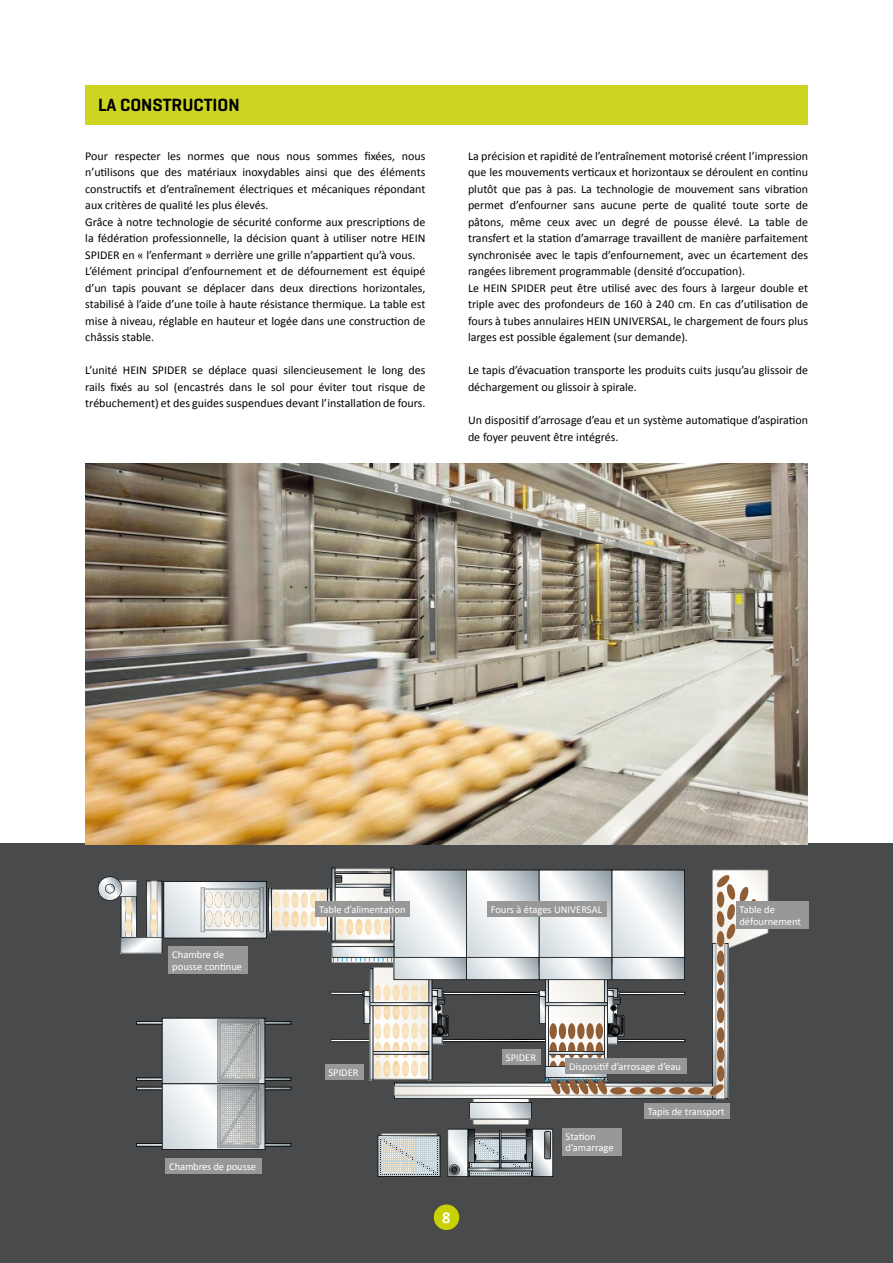
<style>
.page{position:relative;width:893px;height:1263px;background:#fff}
.page>*{position:absolute;margin:0;border:0;box-sizing:border-box;transform-origin:0 0}
.t1{font:600 18px "Geogrotesque";color:#000}
.t2{font:700 16.5px "Calibri";color:#fff}
.t3{font:12px/16.5px "Calibri";color:#000;text-align:justify}
.t4{font:10.5px/11.9px "Calibri";color:#fff}
</style>
<div class="page">
<div style="left:0;top:844px;width:893px;height:419px;background:#494a4b"></div>
<div style="left:85px;top:85px;width:723px;height:39px;background:#cdd522"></div>
<img style="left:85px;top:463px;width:723px;height:381px">
<svg style="left:98px;top:867px;width:670px;height:309px"></svg>
<img style="left:206px;top:892px;width:7px;height:16px">
<img style="left:215px;top:892px;width:7px;height:16px">
<img style="left:224px;top:892px;width:7px;height:16px">
<img style="left:233px;top:892px;width:17px;height:16px">
<img style="left:252px;top:892px;width:7px;height:16px">
<img style="left:206px;top:911px;width:7px;height:16px">
<img style="left:215px;top:911px;width:7px;height:16px">
<img style="left:224px;top:911px;width:7px;height:16px">
<img style="left:233px;top:911px;width:17px;height:16px">
<img style="left:252px;top:911px;width:7px;height:16px">
<div style="left:169px;top:946px;width:79px;height:27px;background:#989899"></div>
<div style="left:315px;top:901px;width:95px;height:15px;background:#989899"></div>
<div style="left:165px;top:1158px;width:96px;height:15px;background:#989899"></div>
<div style="left:325px;top:1064px;width:38px;height:16px;background:#989899"></div>
<div style="left:502px;top:1049px;width:39px;height:15px;background:#989899"></div>
<div style="left:562px;top:1128px;width:59px;height:27px;background:#989899"></div>
<div style="left:487px;top:901px;width:119px;height:16px;background:#989899"></div>
<div style="left:644px;top:1103px;width:85px;height:16px;background:#989899"></div>
<div style="left:736px;top:901px;width:72px;height:28px;background:#989899"></div>
<div style="left:565px;top:1058px;width:122px;height:16px;background:#989899"></div>
<div style="left:434px;top:1204px;width:25px;height:26px;background:#c9d200;border-radius:50%"></div>
<p class="t1" style="left:98px;top:94px;width:143px">LA CONSTRUCTION</p>
<p class="t3" style="left:85px;top:148px;width:342px">Pour respecter les normes que nous nous sommes fixées, nous n’utilisons que des matériaux inoxydables ainsi que des éléments constructifs et d’entraînement électriques et mécaniques répondant aux critères de qualité les plus élevés.</p>
<p class="t3" style="left:85px;top:214px;width:342px">Grâce à notre technologie de sécurité conforme aux prescriptions de la fédération professionnelle, la décision quant à utiliser notre HEIN SPIDER en « l’enfermant » derrière une grille n’appartient qu’à vous.</p>
<p class="t3" style="left:85px;top:263px;width:342px">L’élément principal d’enfournement et de défournement est équipé d’un tapis pouvant se déplacer dans deux directions horizontales, stabilisé à l’aide d’une toile à haute résistance thermique. La table est mise à niveau, réglable en hauteur et logée dans une construction de châssis stable.</p>
<p class="t3" style="left:85px;top:362px;width:342px">L’unité HEIN SPIDER se déplace quasi silencieusement le long des rails fixés au sol (encastrés dans le sol pour éviter tout risque de trébuchement) et des guides suspendues devant l’installation de fours.</p>
<p class="t3" style="left:468px;top:148px;width:342px">La précision et rapidité de l’entraînement motorisé créent l’impression</p>
<p class="t3" style="left:468px;top:164px;width:342px">que les mouvements verticaux et horizontaux se déroulent en continu plutôt que pas à pas. La technologie de mouvement sans vibration permet d’enfourner sans aucune perte de qualité toute sorte de pâtons, même ceux avec un degré de pousse élevé. La table de transfert et la station d’amarrage travaillent de manière parfaitement synchronisée avec le tapis d’enfournement, avec un écartement des rangées librement programmable (densité d’occupation).</p>
<p class="t3" style="left:468px;top:280px;width:342px">Le HEIN SPIDER peut être utilisé avec des fours à largeur double et triple avec des profondeurs de 160 à 240 cm. En cas d’utilisation de fours à tubes annulaires HEIN UNIVERSAL, le chargement de fours plus larges est possible également (sur demande).</p>
<p class="t3" style="left:468px;top:362px;width:342px">Le tapis d’évacuation transporte les produits cuits jusqu’au glissoir de déchargement ou glissoir à spirale.</p>
<p class="t3" style="left:468px;top:412px;width:342px">Un dispositif d’arrosage d’eau et un système automatique d’aspiration de foyer peuvent être intégrés.</p>
<p class="t4" style="left:172px;top:948px;width:71px">Chambre de pousse continue</p>
<p class="t4" style="left:169px;top:1160px;width:88px">Chambres de pousse</p>
<p class="t4" style="left:319px;top:903px;width:88px">Table d’alimentation</p>
<p class="t4" style="left:491px;top:904px;width:113px">Fours à étages UNIVERSAL</p>
<p class="t4" style="left:739px;top:904px;width:63px">Table de défournement</p>
<p class="t4" style="left:328px;top:1067px;width:32px">SPIDER</p>
<p class="t2" style="left:442px;top:1207px;width:10px">8</p>
<p class="t4" style="left:506px;top:1051px;width:32px">SPIDER</p>
<p class="t4" style="left:569px;top:1060px;width:113px">Dispositif d’arrosage d’eau</p>
<p class="t4" style="left:565px;top:1130px;width:50px">Station d’amarrage</p>
<p class="t4" style="left:648px;top:1106px;width:78px">Tapis de transport</p>
</div>
